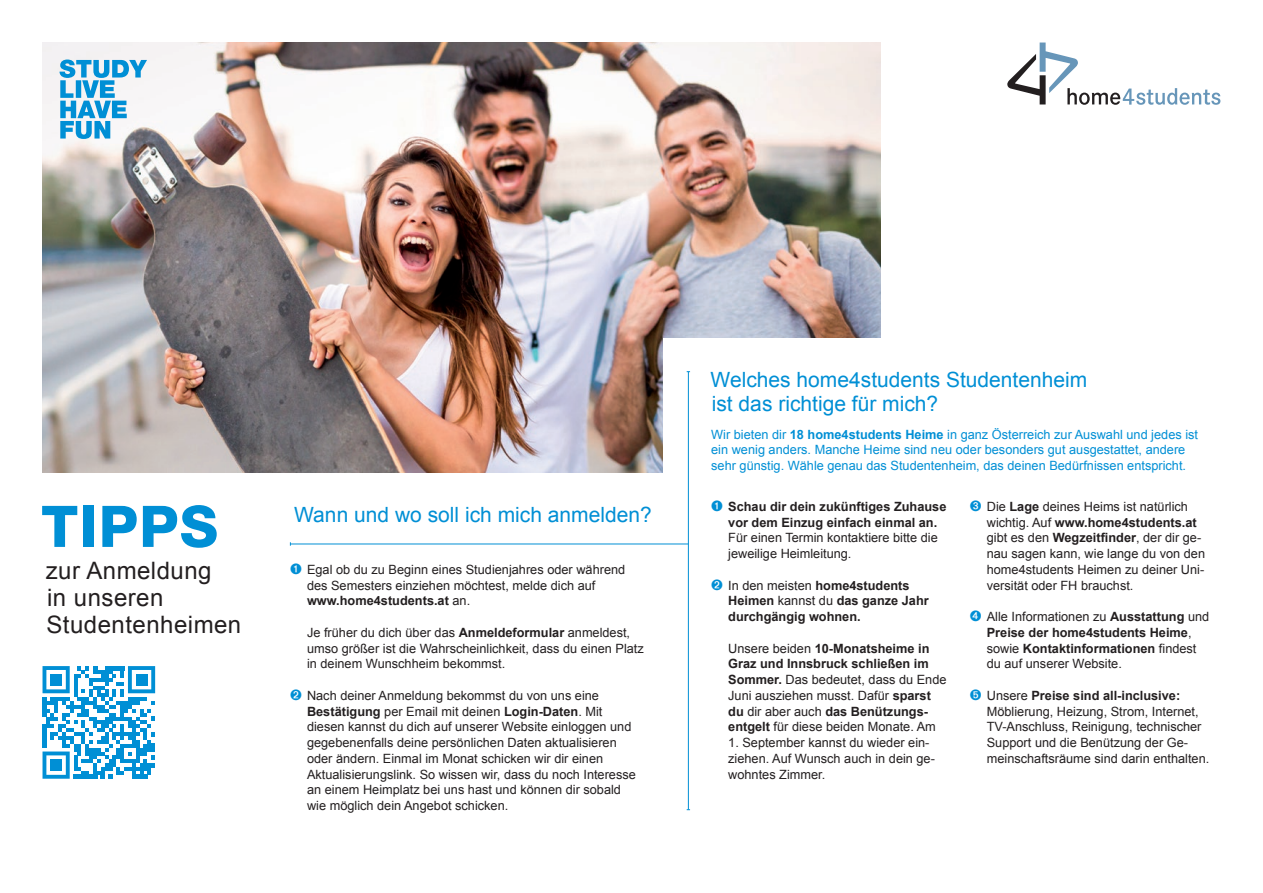
<style>
.page{position:relative;width:1263px;height:893px;background:#fff}
.page>*{position:absolute;margin:0;border:0;box-sizing:border-box;transform-origin:0 0}
.t1{font:800 57.45px "Helvetica Neue LT Std";letter-spacing:.02em;color:#008fd5}
.t2{font:24px/27px "Arial";letter-spacing:.02em;color:#231f20}
.t3{font:21px/24px "Arial";color:#008fd5}
.t4{font:12.75px/15.8px "Arial";color:#231f20}
.t5{font:700 12.75px/15.8px "Arial";color:#231f20}
.t6{font:12.75px/15.8px "Arial";color:#008fd5}
.s1{color:#008fd5}
.s2{font-weight:700}
.s3{font-weight:400}
</style>
<div class="page">
<img style="left:662px;top:43px;width:218px;height:295px">
<img style="left:43px;top:43px;width:619px;height:429px">
<hr style="left:290px;top:544px;width:398px;height:1px;background:#008fd5">
<hr style="left:688px;top:372px;width:1px;height:438px;background:#008fd5">
<svg style="left:60px;top:60px;width:87px;height:79px"></svg>
<svg style="left:43px;top:666px;width:112px;height:113px"></svg>
<div style="left:50px;top:674px;width:12px;height:11px;background:#008fd5"></div>
<div style="left:136px;top:674px;width:11px;height:11px;background:#008fd5"></div>
<div style="left:50px;top:759px;width:12px;height:12px;background:#008fd5"></div>
<svg style="left:1007px;top:43px;width:213px;height:62px"></svg>
<h1 class="t1" style="left:41px;top:492px;width:178px">TIPPS</h1>
<h2 class="t2" style="left:46px;top:557px;width:197px">zur Anmeldung<br>in unseren<br>Studentenheimen</h2>
<h3 class="t3" style="left:294px;top:502px;width:359px">Wann und wo soll ich mich anmelden?</h3>
<p class="t4" style="left:307px;top:562px;width:320px;text-indent:-17px"><span class="s1">➊</span> Egal ob du zu Beginn eines Studienjahres oder während des Semesters einziehen möchtest, melde dich auf <span class="s2">www.home4students.at</span> an.</p>
<p class="t4" style="left:307px;top:625px;width:338px">Je früher du dich über das <span class="s2">Anmeldeformular</span> anmeldest, umso größer ist die Wahrscheinlichkeit, dass du einen Platz in deinem Wunschheim bekommst.</p>
<p class="t4" style="left:307px;top:688px;width:330px;text-indent:-17px"><span class="s1">➋</span> Nach deiner Anmeldung bekommst du von uns eine <span class="s2">Bestätigung</span> per Email mit deinen <span class="s2">Login-Daten</span>. Mit diesen kannst du dich auf unserer Website einloggen und gegebenenfalls deine persönlichen Daten aktualisieren oder ändern. Einmal im Monat schicken wir dir einen Aktualisierungslink. So wissen wir, dass du noch Interesse an einem Heimplatz bei uns hast und können dir sobald wie möglich dein Angebot schicken.</p>
<h3 class="t3" style="left:711px;top:367px;width:378px">Welches home4students Studentenheim ist das richtige für mich?</h3>
<p class="t6" style="left:711px;top:426px;width:488px">Wir bieten dir <span class="s2">18 home4students Heime</span> in ganz Österreich zur Auswahl und jedes ist ein wenig anders. Manche Heime sind neu oder besonders gut ausgestattet, andere sehr günstig. Wähle genau das Studentenheim, das deinen Bedürfnissen entspricht.</p>
<p class="t5" style="left:728px;top:499px;width:220px;text-indent:-17px"><span class="s1">➊</span> Schau dir dein zukünftiges Zuhause vor dem Einzug einfach einmal an.</p>
<p class="t4" style="left:728px;top:530px;width:211px">Für einen Termin kontaktiere bitte die jeweilige Heimleitung.</p>
<p class="t5" style="left:728px;top:578px;width:202px;text-indent:-17px"><span class="s1">➋</span> <span class="s3">In den meisten</span> home4students<br>Heimen <span class="s3">kannst du</span> das ganze Jahr durchgängig wohnen.</p>
<p class="t4" style="left:728px;top:640px;width:220px">Unsere beiden <span class="s2">10-Monatsheime in Graz und Innsbruck schließen im Sommer.</span> Das bedeutet, dass du Ende Juni ausziehen musst. Dafür <span class="s2">sparst du</span> dir aber auch <span class="s2">das Benützungs&shy;entgelt</span> für diese beiden Monate. Am</p>
<p class="t4" style="left:728px;top:735px;width:208px">1. September kannst du wieder ein&shy;ziehen. Auf Wunsch auch in dein ge&shy;wohntes Zimmer.</p>
<p class="t4" style="left:987px;top:499px;width:220px;text-indent:-17px"><span class="s1">➌</span> Die <span class="s2">Lage</span> deines Heims ist natürlich wichtig. Auf <span class="s2">www.home4students.at </span>gibt es den <span class="s2">Wegzeitfinder</span>, der dir ge&shy;nau sagen kann, wie lange du von den home4students Heimen zu deiner Uni&shy;versität oder FH brauchst.</p>
<p class="t5" style="left:987px;top:609px;width:224px;text-indent:-17px"><span class="s1">➍</span> <span class="s3">Alle Informationen zu</span> Ausstattung <span class="s3">und </span>Preise der home4students Heime<span class="s3">, sowie</span> Kontaktinformationen <span class="s3">findest du auf unserer Website.</span></p>
<p class="t4" style="left:987px;top:688px;width:224px;text-indent:-17px"><span class="s1">➎</span> Unsere <span class="s2">Preise sind all-inclusive:<br></span>Möblierung, Heizung, Strom, Internet, TV-Anschluss, Reinigung, technischer Support und die Benützung der Ge&shy;meinschaftsräume sind darin enthalten.</p>
</div>
